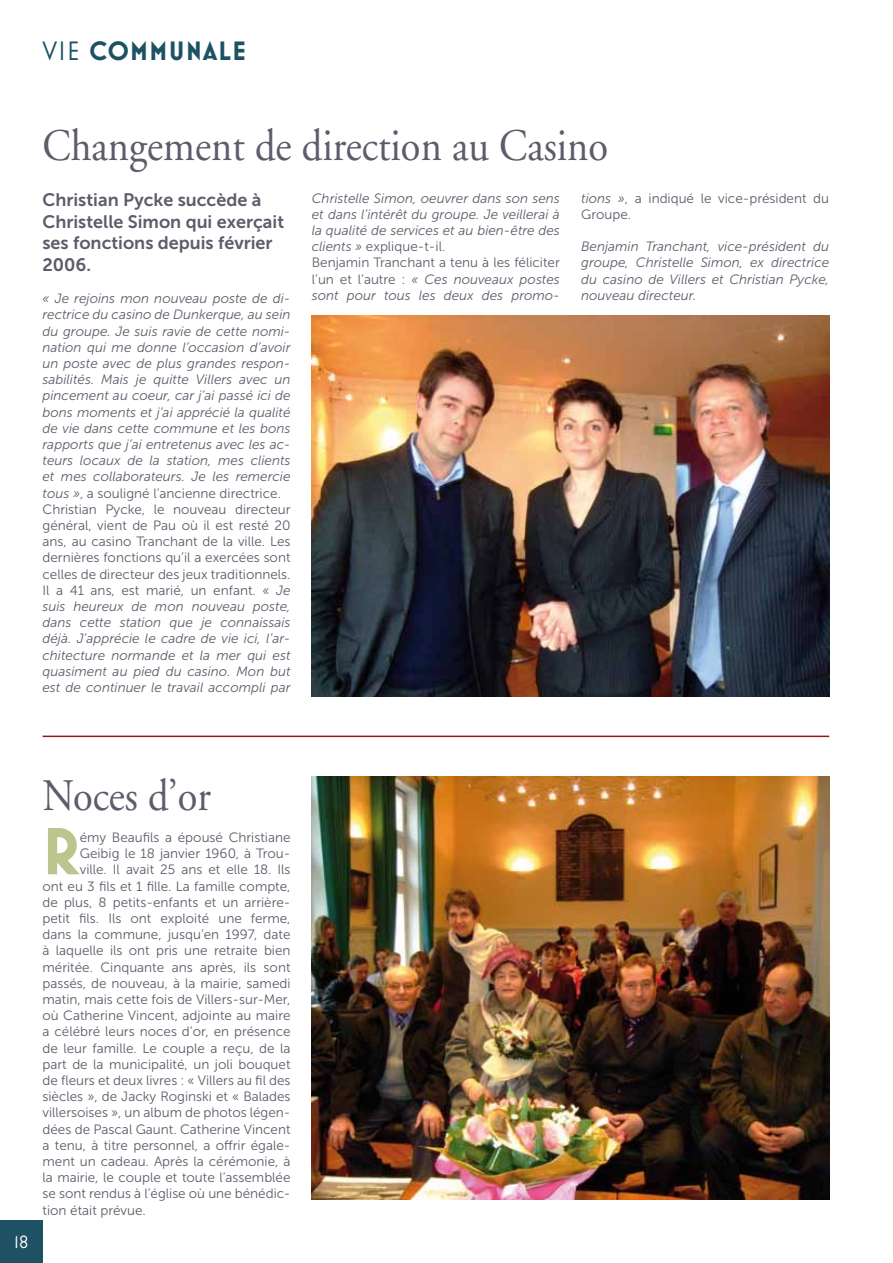
<style>
.page{position:relative;width:893px;height:1263px;background:#fff}
.page>*{position:absolute;margin:0;border:0;box-sizing:border-box;transform-origin:0 0}
.t1{font:700 67.5px "Mostra One";color:#bcc58e}
.t2{font:45px "Adobe Garamond";color:#5f5b6a;scale:.9 1}
.t3{font:700 27px "Mostra One";letter-spacing:.05em;color:#1e5163}
.t4{font:18px/21.6px "Museo Sans 700";color:#5f5b6a}
.t5{font:18px "Mostra One";color:#fff}
.t6{font:italic 13.5px/16.2px "Museo Sans 300";color:#5f5b6a}
.t7{font:13.5px/16.2px "Museo Sans 300";color:#5f5b6a}
.s1{font-weight:400}
.s2{font-style:normal}
.s3{font-style:italic}
</style>
<div class="page">
<div style="left:0;top:1220px;width:43px;height:43px;background:#1e5163"></div>
<hr style="left:43px;top:736px;width:786px;height:1px;background:#9a161d">
<img style="left:312px;top:777px;width:517px;height:422px">
<img style="left:312px;top:316px;width:517px;height:380px">
<h3 class="t3" style="left:43px;top:36px;width:205px"><span class="s1">vie</span> COMMUNALE</h3>
<h2 class="t2" style="left:43px;top:122px;width:630px">Changement de direction au Casino</h2>
<h3 class="t4" style="left:43px;top:189px;width:243px">Christian Pycke succède à<br>Christelle Simon qui exerçait ses fonctions depuis février<br>2006.</h3>
<p class="t6" style="left:43px;top:290px;width:250px">« Je rejoins mon nouveau poste de di&shy;rectrice du casino de Dunkerque, au sein du groupe. Je suis ravie de cette nomi&shy;nation qui me donne l’occasion d’avoir un poste avec de plus grandes respon&shy;sabilités. Mais je quitte Villers avec un pincement au coeur, car j’ai passé ici de bons moments et j’ai apprécié la qualité de vie dans cette commune et les bons rapports que j’ai entretenus avec les ac&shy;teurs locaux de la station, mes clients et mes collaborateurs. Je les remercie tous »<span class="s2">, a souligné l’ancienne directrice.<br>Christian Pycke, le nouveau directeur général, vient de Pau où il est resté 20 ans, au casino Tranchant de la ville. Les dernières fonctions qu’il a exercées sont celles de directeur des jeux traditionnels.<br>Il a 41 ans, est marié, un enfant. «</span> Je suis heureux de mon nouveau poste, dans cette station que je connaissais déjà. J’apprécie le cadre de vie ici, l’ar&shy;chitecture normande et la mer qui est quasiment au pied du casino. Mon but est de continuer le travail accompli par</p>
<p class="t6" style="left:312px;top:190px;width:250px">Christelle Simon, oeuvrer dans son sens et dans l’intérêt du groupe. Je veillerai à la qualité de services et au bien-être des clients » <span class="s2">explique-t-il.<br>Benjamin Tranchant a tenu à les féliciter l’un et l’autre :</span> « Ces nouveaux postes sont pour tous les deux des promo-</p>
<p class="t7" style="left:581px;top:190px;width:250px"><span class="s3">tions »</span>, a indiqué le vice-président du<br>Groupe.</p>
<p class="t6" style="left:581px;top:238px;width:250px;text-align:justify">Benjamin Tranchant, vice-président du groupe, Christelle Simon, ex directrice du casino de Villers et Christian Pycke, nouveau directeur.</p>
<h3 class="t5" style="left:14px;top:1232px;width:16px">18</h3>
<h2 class="t2" style="left:43px;top:771px;width:189px">Noces d’or</h2>
<h1 class="t1" style="left:43px;top:813px;width:39px">R</h1>
<p class="t7" style="left:80px;top:829px;width:212px">émy Beaufils a épousé Christiane</p>
<p class="t7" style="left:80px;top:845px;width:212px">Geibig le 18 janvier 1960, à Trou-</p>
<p class="t7" style="left:80px;top:862px;width:212px">ville. Il avait 25 ans et elle 18. Ils</p>
<p class="t7" style="left:43px;top:878px;width:250px">ont eu 3 fils et 1 fille. La famille compte,</p>
<p class="t7" style="left:43px;top:894px;width:250px">de plus, 8 petits-enfants et un arrière-</p>
<p class="t7" style="left:43px;top:910px;width:250px">petit fils. Ils ont exploité une ferme,</p>
<p class="t7" style="left:43px;top:926px;width:250px">dans la commune, jusqu’en 1997, date</p>
<p class="t7" style="left:43px;top:943px;width:250px">à laquelle ils ont pris une retraite bien</p>
<p class="t7" style="left:43px;top:959px;width:250px">méritée. Cinquante ans après, ils sont</p>
<p class="t7" style="left:43px;top:975px;width:250px">passés, de nouveau, à la mairie, samedi</p>
<p class="t7" style="left:43px;top:991px;width:250px">matin, mais cette fois de Villers-sur-Mer,</p>
<p class="t7" style="left:43px;top:1007px;width:250px">où Catherine Vincent, adjointe au maire</p>
<p class="t7" style="left:43px;top:1024px;width:250px">a célébré leurs noces d’or, en présence</p>
<p class="t7" style="left:43px;top:1040px;width:250px">de leur famille. Le couple a reçu, de la</p>
<p class="t7" style="left:43px;top:1056px;width:250px">part de la municipalité, un joli bouquet</p>
<p class="t7" style="left:43px;top:1072px;width:250px">de fleurs et deux livres : « Villers au fil des</p>
<p class="t7" style="left:43px;top:1088px;width:250px">siècles », de Jacky Roginski et « Balades</p>
<p class="t7" style="left:43px;top:1105px;width:250px">villersoises », un album de photos légen-</p>
<p class="t7" style="left:43px;top:1121px;width:250px">dées de Pascal Gaunt. Catherine Vincent</p>
<p class="t7" style="left:43px;top:1137px;width:250px">a tenu, à titre personnel, a offrir égale-</p>
<p class="t7" style="left:43px;top:1153px;width:250px">ment un cadeau. Après la cérémonie, à</p>
<p class="t7" style="left:43px;top:1169px;width:250px">la mairie, le couple et toute l’assemblée</p>
<p class="t7" style="left:43px;top:1186px;width:250px">se sont rendus à l’église où une bénédic-</p>
<p class="t7" style="left:43px;top:1202px;width:105px">tion était prévue.</p>
</div>
